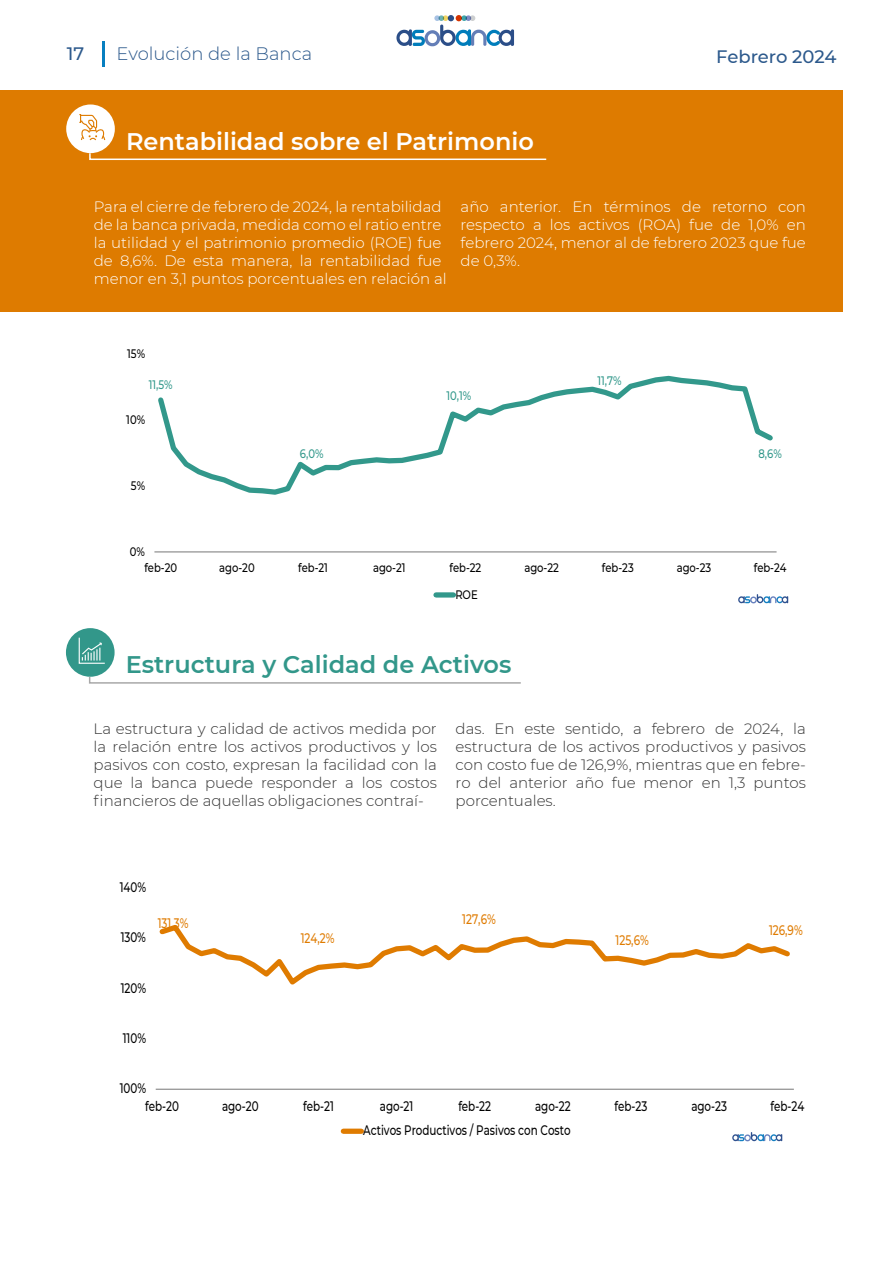
<style>
.page{position:relative;width:893px;height:1263px;background:#fff}
.page>*{position:absolute;margin:0;border:0;box-sizing:border-box;transform-origin:0 0}
.t1{font:600 24px "Montserrat";color:#fff}
.t2{font:600 24px "Montserrat";color:#32978a}
.t3{font:300 18px "Montserrat";color:#2c598c}
.t4{font:500 18px "Montserrat";letter-spacing:-.005em;color:#2c598c}
.t5{font:300 15px/18px "Montserrat";color:#333;text-align:justify}
.t6{font:300 15px/18px "Montserrat";color:#fff}
.t7{font:500 13.8px "Montserrat";letter-spacing:-.005em;color:#000;scale:.75 1}
.t8{font:500 13.8px "Montserrat";color:#df7b00;scale:.75 1}
.t9{font:500 12.3px "Montserrat";color:#000;scale:.81 1}
.t10{font:500 12.3px "Montserrat";color:#32988b;scale:.81 1}
</style>
<div class="page">
<hr style="left:156px;top:1089px;width:638px;height:1px;background:#868686">
<svg style="left:159px;top:925px;width:631px;height:60px"></svg>
<div style="left:343px;top:1128px;width:18px;height:6px;background:#df7b00"></div>
<hr style="left:154px;top:551px;width:623px;height:1px;background:#868686">
<svg style="left:158px;top:375px;width:615px;height:120px"></svg>
<div style="left:436px;top:592px;width:17px;height:6px;background:#32988b"></div>
<div style="left:1px;top:90px;width:842px;height:221px;background:#de7b00"></div>
<hr style="left:102px;top:41px;width:2px;height:25px;background:#077fc0">
<div style="left:66px;top:104px;width:49px;height:49px;background:#fff;border-radius:50%"></div>
<svg style="left:88px;top:152px;width:459px;height:8px"></svg>
<div style="left:66px;top:628px;width:49px;height:49px;background:#32978a;border-radius:50%"></div>
<svg style="left:88px;top:675px;width:433px;height:9px"></svg>
<svg style="left:79px;top:114px;width:27px;height:27px"></svg>
<svg style="left:78px;top:637px;width:27px;height:27px"></svg>
<svg style="left:396px;top:15px;width:118px;height:31px"></svg>
<svg style="left:738px;top:594px;width:50px;height:9px"></svg>
<svg style="left:732px;top:1132px;width:50px;height:9px"></svg>
<p class="t4" style="left:67px;top:41px;width:19px">17</p>
<p class="t3" style="left:117px;top:42px;width:197px">Evolución de la Banca</p>
<h1 class="t1" style="left:126px;top:124px;width:409px">Rentabilidad sobre el Patrimonio</h1>
<p class="t4" style="left:716px;top:44px;width:122px">Febrero 2024</p>
<p class="t6" style="left:94px;top:197px;width:355px">Para el cierre de febrero de 2024, la rentabilidad de la banca privada, medida como el ratio entre la utilidad y el patrimonio promedio (ROE) fue de 8,6%. De esta manera, la rentabilidad fue menor en 3,1 puntos porcentuales en relación al</p>
<p class="t6" style="left:461px;top:197px;width:347px;text-align:justify">año anterior. En términos de retorno con respecto a los activos (ROA) fue de 1,0% en febrero 2024, menor al de febrero 2023 que fue de 0,3%.</p>
<p class="t9" style="left:127px;top:345px;width:24px">15%</p>
<p class="t10" style="left:149px;top:376px;width:31px">11,5%</p>
<p class="t9" style="left:126px;top:411px;width:25px">10%</p>
<p class="t9" style="left:131px;top:477px;width:19px">5%</p>
<p class="t9" style="left:130px;top:543px;width:20px">0%</p>
<p class="t10" style="left:300px;top:445px;width:31px">6,0%</p>
<p class="t10" style="left:446px;top:387px;width:32px">10,1%</p>
<p class="t10" style="left:597px;top:372px;width:31px">11,7%</p>
<p class="t10" style="left:758px;top:445px;width:30px">8,6%</p>
<p class="t9" style="left:144px;top:559px;width:42px">feb-20</p>
<p class="t9" style="left:219px;top:559px;width:45px">ago-20</p>
<p class="t9" style="left:298px;top:559px;width:38px">feb-21</p>
<p class="t9" style="left:373px;top:559px;width:42px">ago-21</p>
<p class="t9" style="left:450px;top:559px;width:41px">feb-22</p>
<p class="t9" style="left:524px;top:559px;width:44px">ago-22</p>
<p class="t9" style="left:602px;top:559px;width:41px">feb-23</p>
<p class="t9" style="left:677px;top:559px;width:44px">ago-23</p>
<p class="t9" style="left:754px;top:559px;width:42px">feb-24</p>
<p class="t9" style="left:455px;top:586px;width:29px">ROE</p>
<h1 class="t2" style="left:126px;top:648px;width:387px">Estructura y Calidad de Activos</h1>
<p class="t5" style="left:94px;top:719px;width:345px">La estructura y calidad de activos medida por la relación entre los activos productivos y los pasivos con costo, expresan la facilidad con la que la banca puede responder a los costos financieros de aquellas obligaciones contraí-</p>
<p class="t5" style="left:456px;top:719px;width:352px">das. En este sentido, a febrero de 2024, la estructura de los activos productivos y pasivos con costo fue de 126,9%, mientras que en febre&shy;ro del anterior año fue menor en 1,3 puntos porcentuales.</p>
<p class="t7" style="left:120px;top:877px;width:37px">140%</p>
<p class="t7" style="left:121px;top:928px;width:35px">130%</p>
<p class="t8" style="left:158px;top:913px;width:42px">131,3%</p>
<p class="t7" style="left:121px;top:978px;width:35px">120%</p>
<p class="t7" style="left:123px;top:1028px;width:33px">110%</p>
<p class="t7" style="left:120px;top:1079px;width:37px">100%</p>
<p class="t8" style="left:301px;top:928px;width:47px">124,2%</p>
<p class="t8" style="left:462px;top:910px;width:46px">127,6%</p>
<p class="t8" style="left:615px;top:931px;width:46px">125,6%</p>
<p class="t8" style="left:769px;top:921px;width:46px">126,9%</p>
<p class="t7" style="left:145px;top:1097px;width:47px">feb-20</p>
<p class="t7" style="left:222px;top:1097px;width:50px">ago-20</p>
<p class="t7" style="left:303px;top:1097px;width:43px">feb-21</p>
<p class="t7" style="left:380px;top:1097px;width:46px">ago-21</p>
<p class="t7" style="left:458px;top:1097px;width:45px">feb-22</p>
<p class="t7" style="left:535px;top:1097px;width:49px">ago-22</p>
<p class="t7" style="left:615px;top:1097px;width:45px">feb-23</p>
<p class="t7" style="left:691px;top:1097px;width:49px">ago-23</p>
<p class="t7" style="left:770px;top:1097px;width:47px">feb-24</p>
<p class="t7" style="left:363px;top:1121px;width:278px">Activos Productivos / Pasivos con Costo</p>
</div>
